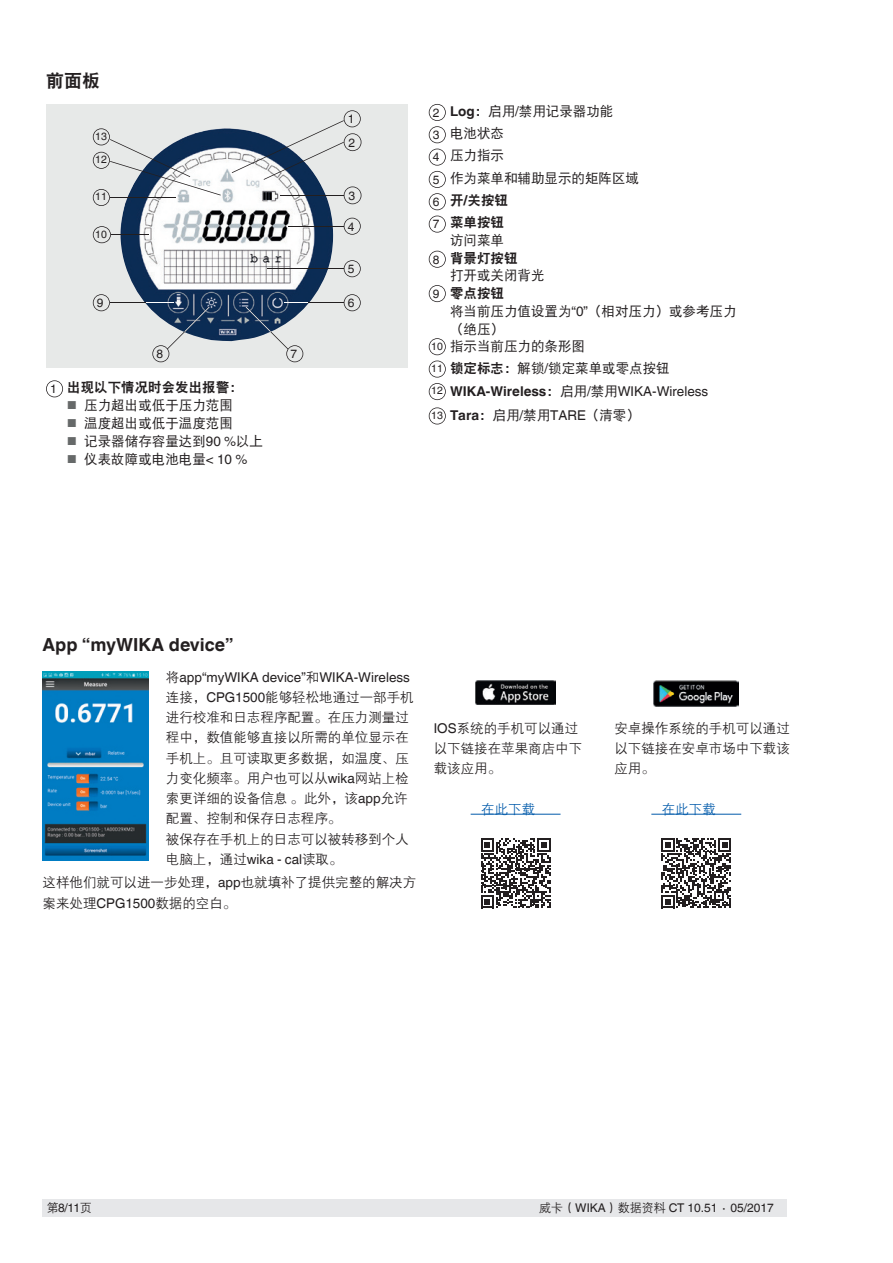
<style>
.page{position:relative;width:893px;height:1263px;background:#fff}
.page>*{position:absolute;margin:0;border:0;box-sizing:border-box;transform-origin:0 0}
.t1{font:700 18px "Helvetica World";color:#231f20}
.t2{font:18px "DF Hei W9";color:#231f20}
.t3{font:13.5px/20.2px "FZZDXJW GB1 0";color:#231f20}
.t4{font:13.5px/18px "DF Hei W5";color:#231f20}
.t5{font:13.5px "Helvetica World";color:#231f20}
.t6{font:13.5px "DF Hei W9";color:#231f20}
.t7{font:13.5px "FZZDXJW GB1 0";color:#015aaa}
.t8{font:12px/22.4px "Helvetica World";color:#231f20}
.t9{font:11.55px/18px "Helvetica World";color:#666969;text-align:justify}
.t10{font:10.5px "Helvetica World";color:#231f20}
.s1{font-family:"Helvetica World";font-size:12px}
.s2{font-family:"Helvetica World";font-size:11.55px;color:#666969}
.s3{font-family:"Helvetica World"}
.s4{font-family:"Helvetica World";font-weight:700}
.s5{font-family:"DF Hei W9"}
.s6{font-family:"Helvetica World";font-size:10.5px}
.s7{font-size:10.5px}
.s8{font-weight:700}
.s9{font-family:"DF Hei W5"}
.s10{font-family:"FZZDXJW GB1 0"}
</style>
<div class="page">
<div style="left:43px;top:1199px;width:744px;height:17px;background:#e6e7e9"></div>
<img style="left:475px;top:680px;width:81px;height:24px">
<img style="left:654px;top:680px;width:85px;height:26px">
<hr style="left:471px;top:814px;width:89px;height:1px;background:#015aaa">
<hr style="left:651px;top:814px;width:90px;height:1px;background:#015aaa">
<svg style="left:481px;top:838px;width:70px;height:70px"></svg>
<svg style="left:661px;top:838px;width:70px;height:70px"></svg>
<img style="left:43px;top:672px;width:106px;height:189px">
<div style="left:46px;top:104px;width:361px;height:264px;background:#e7e9e8"></div>
<img style="left:120px;top:128px;width:213px;height:213px">
<hr style="left:267px;top:268px;width:77px;height:1px;background:#231f20">
<hr style="left:284px;top:302px;width:60px;height:1px;background:#231f20">
<hr style="left:110px;top:302px;width:59px;height:1px;background:#231f20">
<hr style="left:288px;top:226px;width:56px;height:1px;background:#231f20">
<hr style="left:280px;top:195px;width:64px;height:1px;background:#231f20">
<hr style="left:111px;top:234px;width:38px;height:1px;background:#231f20">
<svg style="left:344px;top:260px;width:17px;height:17px"></svg>
<svg style="left:93px;top:294px;width:17px;height:17px"></svg>
<svg style="left:246px;top:302px;width:62px;height:60px"></svg>
<svg style="left:146px;top:302px;width:64px;height:60px"></svg>
<svg style="left:344px;top:294px;width:17px;height:17px"></svg>
<svg style="left:344px;top:218px;width:17px;height:17px"></svg>
<svg style="left:93px;top:226px;width:18px;height:17px"></svg>
<svg style="left:344px;top:186px;width:17px;height:18px"></svg>
<svg style="left:93px;top:128px;width:128px;height:78px"></svg>
<svg style="left:232px;top:110px;width:129px;height:70px"></svg>
<svg style="left:429px;top:104px;width:17px;height:39px"></svg>
<svg style="left:429px;top:149px;width:17px;height:61px"></svg>
<svg style="left:429px;top:216px;width:17px;height:17px"></svg>
<svg style="left:429px;top:251px;width:17px;height:17px"></svg>
<svg style="left:429px;top:285px;width:17px;height:17px"></svg>
<svg style="left:429px;top:338px;width:17px;height:17px"></svg>
<svg style="left:429px;top:361px;width:17px;height:39px"></svg>
<svg style="left:429px;top:407px;width:17px;height:17px"></svg>
<svg style="left:46px;top:380px;width:17px;height:17px"></svg>
<h1 class="t2" style="left:46px;top:72px;width:55px">前面板</h1>
<p class="t10" style="left:95px;top:130px;width:13px">13</p>
<p class="t10" style="left:95px;top:153px;width:13px">12</p>
<p class="t10" style="left:95px;top:191px;width:13px">11</p>
<p class="t10" style="left:95px;top:229px;width:13px">10</p>
<p class="t8" style="left:97px;top:292px;width:8px">9</p>
<p class="t8" style="left:157px;top:343px;width:8px">8</p>
<p class="t8" style="left:290px;top:343px;width:8px">7</p>
<p class="t6" style="left:50px;top:381px;width:194px"><span class="s1">1</span> 出现以下情况时会发出报警：</p>
<p class="t4" style="left:84px;top:396px;width:180px;text-indent:-17px"><span class="s2">■</span> 压力超出或低于压力范围<br>温度超出或低于温度范围<br>记录器储存容量达到<span class="s3">90 %</span>以上仪表故障或电池电量<span class="s3">&lt; 10 %</span></p>
<p class="t9" style="left:67px;top:414px;width:11px">■ ■ ■</p>
<p class="t8" style="left:348px;top:108px;width:8px">1</p>
<p class="t8" style="left:349px;top:131px;width:8px">2</p>
<p class="t8" style="left:349px;top:184px;width:8px">3</p>
<p class="t8" style="left:348px;top:215px;width:8px">4</p>
<p class="t8" style="left:348px;top:258px;width:8px">5</p>
<p class="t8" style="left:348px;top:292px;width:8px">6</p>
<p class="t4" style="left:433px;top:100px;width:182px;line-height:22.4px"><span class="s1">2</span> <span class="s4">Log</span><span class="s5">：</span>启用<span class="s3">/</span>禁用记录器功能<br><span class="s1">3</span> 电池状态<br><span class="s1">4</span> 压力指示</p>
<p class="t4" style="left:450px;top:169px;width:190px">作为菜单和辅助显示的矩阵区域</p>
<p class="t6" style="left:450px;top:194px;width:60px">开<span class="s4">/</span>关按钮</p>
<p class="t8" style="left:433px;top:168px;width:8px">5<br>6</p>
<p class="t6" style="left:433px;top:216px;width:73px"><span class="s1">7</span> 菜单按钮</p>
<p class="t4" style="left:450px;top:231px;width:55px">访问菜单</p>
<p class="t6" style="left:433px;top:251px;width:86px"><span class="s1">8</span> 背景灯按钮</p>
<p class="t4" style="left:450px;top:266px;width:96px">打开或关闭背光</p>
<p class="t6" style="left:433px;top:286px;width:73px"><span class="s1">9</span> 零点按钮</p>
<p class="t4" style="left:450px;top:302px;width:288px">将当前压力值设置为<span class="s3">“0”</span>（相对压力）或参考压力</p>
<p class="t4" style="left:450px;top:320px;width:55px">（绝压）</p>
<p class="t4" style="left:431px;top:337px;width:155px"><span class="s6">10</span> 指示当前压力的条形图</p>
<p class="t4" style="left:431px;top:359px;width:240px"><span class="s6">11</span> <span class="s5">锁定标志：</span>解锁<span class="s3">/</span>锁定菜单或零点按钮</p>
<p class="t5" style="left:431px;top:383px;width:279px"><span class="s7">12</span> <span class="s8">WIKA-Wireless</span><span class="s5">：</span><span class="s9">启用</span>/<span class="s9">禁用</span>WIKA-Wireless</p>
<p class="t4" style="left:431px;top:406px;width:210px"><span class="s6">13</span> <span class="s4">Tara</span><span class="s5">：</span>启用<span class="s3">/</span>禁用<span class="s3">TARE</span>（清零）</p>
<h1 class="t1" style="left:43px;top:634px;width:193px">App “myWIKA device”</h1>
<p class="t5" style="left:166px;top:669px;width:246px"><span class="s10">将</span>app“myWIKA device”<span class="s10">和</span>WIKA-Wireless</p>
<p class="t3" style="left:166px;top:687px;width:249px">连接，<span class="s3">CPG1500</span>能够轻松地通过一部手机进行校准和日志程序配置。在压力测量过程中，数值能够直接以所需的单位显示在手机上。且可读取更多数据，如温度、压力变化频率。用户也可以从<span class="s3">wika</span>网站上检索更详细的设备信息。此外，该<span class="s3">app</span>允许配置、控制和保存日志程序。<br>被保存在手机上的日志可以被转移到个人电脑上，通过<span class="s3">wika - cal</span>读取。</p>
<p class="t3" style="left:43px;top:873px;width:375px">这样他们就可以进一步处理，<span class="s3">app</span>也就填补了提供完整的解决方案来处理<span class="s3">CPG1500</span>数据的空白。</p>
<p class="t3" style="left:434px;top:718px;width:150px"><span class="s3">IOS</span>系统的手机可以通过以下链接在苹果商店中下载该应用。</p>
<p class="t3" style="left:614px;top:718px;width:177px;text-align:justify">安卓操作系统的手机可以通过以下链接在安卓市场中下载该应用。</p>
<p class="t7" style="left:481px;top:802px;width:55px">在此下载</p>
<p class="t7" style="left:662px;top:802px;width:55px">在此下载</p>
<p class="t8" style="left:47px;top:1197px;width:47px"><span class="s10">第</span>8/11<span class="s10">页</span></p>
<p class="t8" style="left:539px;top:1197px;width:236px"><span class="s10">威卡（</span>WIKA<span class="s10">）数据资料</span> CT 10.51 ∙ 05/2017</p>
</div>
